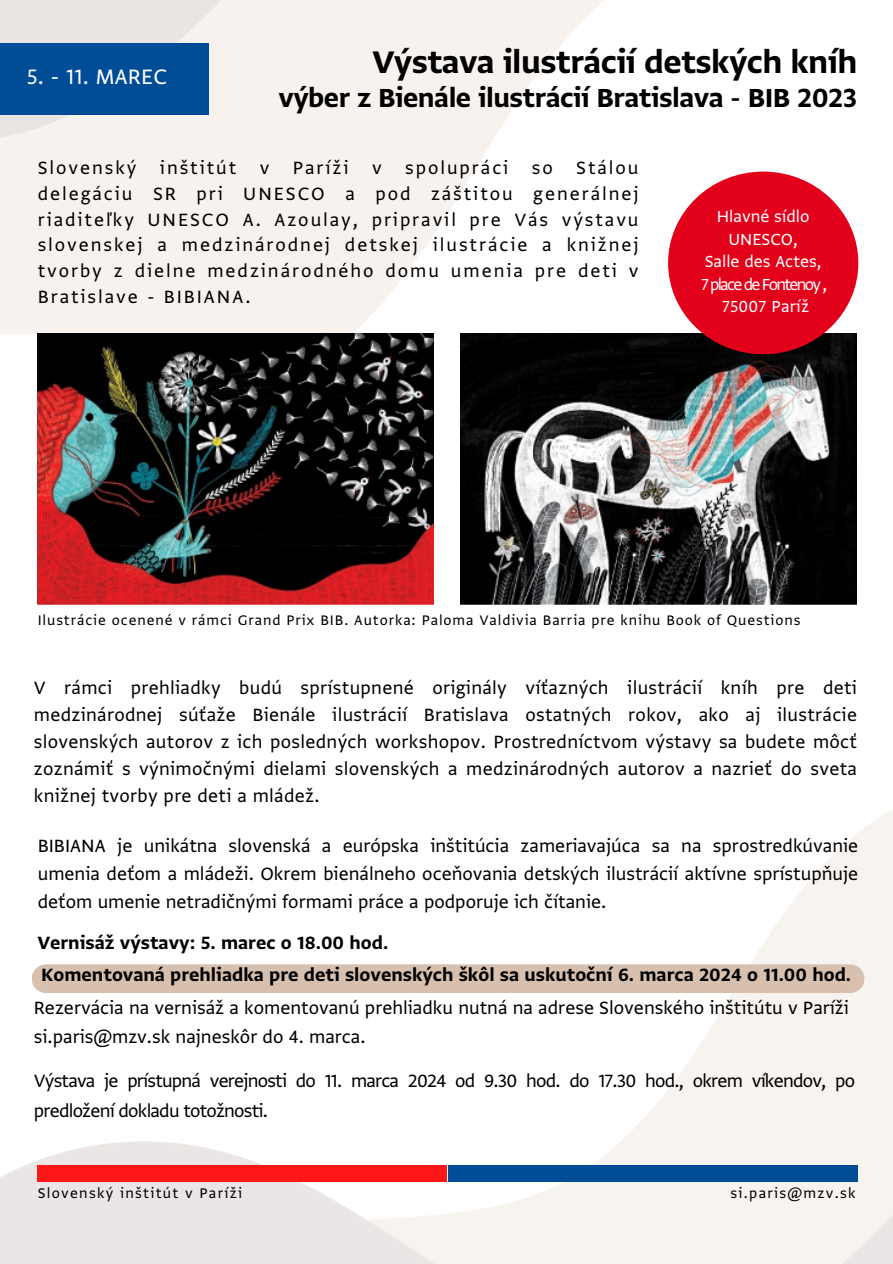
<style>
.page{position:relative;width:893px;height:1264px;background:#fff}
.page>*{position:absolute;margin:0;border:0;box-sizing:border-box;transform-origin:0 0}
.t1{font:36.9px "Greta Sans Std Bld";letter-spacing:-.015em;color:#000}
.t2{font:30.9px "Greta Sans Std Bld";letter-spacing:-.015em;color:#000}
.t3{font:24.6px "Greta Sans Std";letter-spacing:.01em;color:#fff}
.t4{font:21px/25.8px "Greta Sans Std";color:#000;text-align:justify}
.t5{font:21px "Greta Sans Std Bld";color:#000}
.t6{font:21px/29.2px "Greta Sans Std";letter-spacing:-.035em;color:#000}
.t7{font:18.9px/22.5px "Greta Sans Std";color:#fff;text-align:center}
.t8{font:16.5px "Greta Sans Std";letter-spacing:.08em;color:#000}
.t9{font:16.35px "Greta Sans Std";letter-spacing:.055em;color:#000}
</style>
<div class="page">
<img style="left:0;top:810px;width:892px;height:453px">
<div style="left:37px;top:1165px;width:409px;height:17px;background:#ff1616"></div>
<div style="left:448px;top:1165px;width:409px;height:17px;background:#004d97"></div>
<img style="left:0;top:0;width:859px;height:333px">
<div style="left:0;top:43px;width:209px;height:72px;background:#004d97"></div>
<img style="left:460px;top:333px;width:396px;height:272px">
<img style="left:37px;top:333px;width:396px;height:272px">
<div style="left:668px;top:171px;width:190px;height:183px;background:#e2001a;border-radius:50%"></div>
<div style="left:32px;top:964px;width:832px;height:29px;background:#d7c0ae;border-radius:14px"></div>
<p class="t3" style="left:27px;top:63px;width:142px">5. - 11. MAREC</p>
<h4 class="t1" style="left:372px;top:41px;width:486px">Výstava ilustrácií detských kníh</h4>
<h4 class="t2" style="left:278px;top:80px;width:580px">výber z Bienále ilustrácií Bratislava - BIB 2023</h4>
<h1 class="t4" style="left:38px;top:155px;width:602px">Slovenský inštitút v Paríži v spolupráci so Stálou delegáciu SR pri UNESCO a pod záštitou generálnej riaditeľky UNESCO A. Azoulay, pripravil pre Vás výstavu slovenskej a medzinárodnej detskej ilustrácie a knižnej tvorby z dielne medzinárodného domu umenia pre deti v Bratislave - BIBIANA.</h1>
<p class="t7" style="left:701px;top:206px;width:128px">Hlavné sídlo<br>UNESCO,<br>Salle des Actes,<br>7 place de Fontenoy ,<br>75007 Paríž</p>
<h3 class="t9" style="left:38px;top:610px;width:764px">Ilustrácie ocenené v rámci Grand Prix BIB. Autorka: Paloma Valdivia Barria pre knihu Book of Questions</h3>
<p class="t4" style="left:34px;top:675px;width:824px;line-height:27px">V rámci prehliadky budú sprístupnené originály víťazných ilustrácií kníh pre deti medzinárodnej súťaže Bienále ilustrácií Bratislava ostatných rokov, ako aj ilustrácie slovenských autorov z ich posledných workshopov. Prostredníctvom výstavy sa budete môcť zoznámiť s výnimočnými dielami slovenských a medzinárodných autorov a nazrieť do sveta knižnej tvorby pre deti a mládež.</p>
<h4 class="t4" style="left:38px;top:832px;width:822px;line-height:28.2px">BIBIANA je unikátna slovenská a európska inštitúcia zameriavajúca sa na sprostredkúvanie umenia deťom a mládeži. Okrem bienálneho oceňovania detských ilustrácií aktívne sprístupňuje deťom umenie netradičnými formami práce a podporuje ich čítanie.</h4>
<p class="t5" style="left:37px;top:930px;width:352px">Vernisáž výstavy: 5. marec o 18.00 hod.</p>
<h4 class="t5" style="left:41px;top:963px;width:811px">Komentovaná prehliadka pre deti slovenských škôl sa uskutoční 6. marca 2024 o 11.00 hod.</h4>
<h4 class="t4" style="left:34px;top:993px;width:816px;line-height:29.2px">Rezervácia na vernisáž a komentovanú prehliadku nutná na adrese Slovenského inštitútu v Paríži si.paris@mzv.sk najneskôr do 4. marca.</h4>
<h3 class="t6" style="left:34px;top:1067px;width:822px">Výstava je prístupná verejnosti do 11. marca 2024 od 9.30 hod. do 17.30 hod., okrem víkendov, po predložení dokladu totožnosti.</h3>
<h2 class="t8" style="left:38px;top:1184px;width:206px">Slovenský inštitút v Paríži</h2>
<h2 class="t8" style="left:730px;top:1184px;width:127px">si.paris@mzv.sk</h2>
</div>
